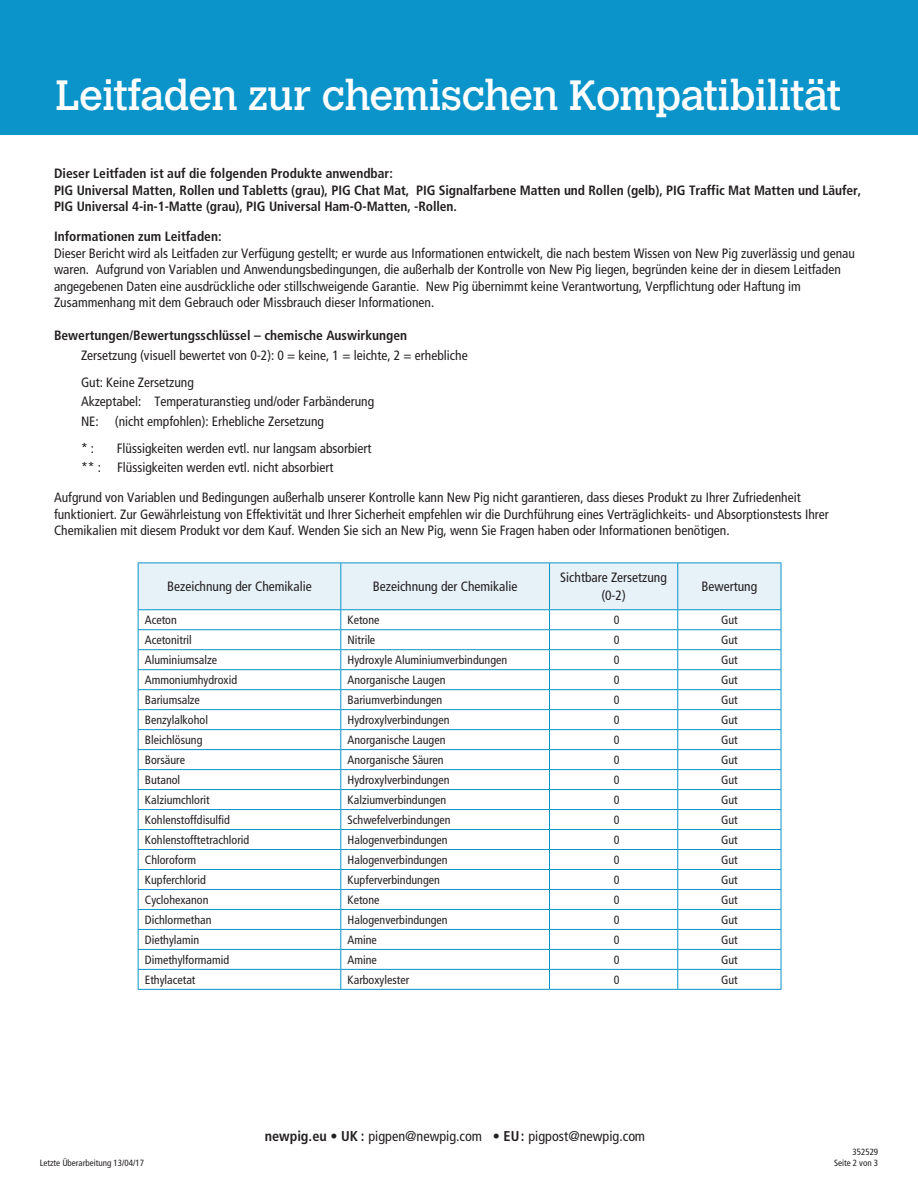
<style>
.page{position:relative;width:918px;height:1188px;background:#fff}
.page>*{position:absolute;margin:0;border:0;box-sizing:border-box;transform-origin:0 0}
.t1{font:42px "Calvert MT Std";letter-spacing:-.025em;color:#fff}
.t2{font:condensed 14.25px "Frutiger";color:#231f20}
.t3{font:condensed 13.5px/16.5px "Frutiger";color:#231f20}
.t4{font:700 condensed 13.5px/16.5px "Frutiger";letter-spacing:-.005em;color:#231f20}
.t5{font:condensed 12px "Frutiger";color:#231f20}
.t6{font:condensed 9px/10.8px "Frutiger";color:#231f20;text-align:right}
.s1{font-weight:700}
</style>
<div class="page">
<div style="left:0;top:0;width:918px;height:135px;background:#0a94ca"></div>
<hr style="left:138px;top:562px;width:203px;height:1px;background:#0a94ca">
<hr style="left:341px;top:562px;width:209px;height:1px;background:#0a94ca">
<hr style="left:550px;top:562px;width:128px;height:1px;background:#0a94ca">
<hr style="left:678px;top:562px;width:103px;height:1px;background:#0a94ca">
<hr style="left:550px;top:989px;width:128px;height:1px;background:#0a94ca">
<hr style="left:678px;top:989px;width:103px;height:1px;background:#0a94ca">
<svg style="left:138px;top:563px;width:644px;height:426px"></svg>
<hr style="left:138px;top:989px;width:203px;height:1px;background:#0a94ca">
<hr style="left:341px;top:989px;width:209px;height:1px;background:#0a94ca">
<h1 class="t1" style="left:55px;top:71px;width:787px">Leitfaden zur chemischen Kompatibilität</h1>
<p class="t4" style="left:54px;top:165px;width:809px">Dieser Leitfaden ist auf die folgenden Produkte anwendbar:<br>PIG Universal Matten, Rollen und Tabletts (grau), PIG Chat Mat, PIG Signalfarbene Matten und Rollen (gelb), PIG Traffic Mat Matten und Läufer,<br>PIG Universal 4-in-1-Matte (grau), PIG Universal Ham-O-Matten, -Rollen.</p>
<p class="t4" style="left:54px;top:228px;width:169px">Informationen zum Leitfaden:</p>
<p class="t3" style="left:54px;top:245px;width:803px">Dieser Bericht wird als Leitfaden zur Verfügung gestellt; er wurde aus Informationen entwickelt, die nach bestem Wissen von New Pig zuverlässig und genau waren. Aufgrund von Variablen und Anwendungsbedingungen, die außerhalb der Kontrolle von New Pig liegen, begründen keine der in diesem Leitfaden angegebenen Daten eine ausdrückliche oder stillschweigende Garantie. New Pig übernimmt keine Verantwortung, Verpflichtung oder Haftung im Zusammenhang mit dem Gebrauch oder Missbrauch dieser Informationen.</p>
<p class="t4" style="left:54px;top:327px;width:355px">Bewertungen/Bewertungsschlüssel – chemische Auswirkungen</p>
<p class="t3" style="left:81px;top:342px;width:388px;line-height:27px">Zersetzung (visuell bewertet von 0-2): 0 = keine, 1 = leichte, 2 = erhebliche<br>Gut: Keine Zersetzung</p>
<p class="t3" style="left:81px;top:392px;width:295px;line-height:19.5px">Akzeptabel: Temperaturanstieg und/oder Farbänderung<br>NE: (nicht empfohlen): Erhebliche Zersetzung</p>
<p class="t3" style="left:81px;top:440px;width:15px">* :</p>
<p class="t3" style="left:81px;top:438px;width:292px;line-height:19.5px;text-indent:36px">Flüssigkeiten werden evtl. nur langsam absorbiert ** : Flüssigkeiten werden evtl. nicht absorbiert</p>
<p class="t3" style="left:54px;top:489px;width:776px">Aufgrund von Variablen und Bedingungen außerhalb unserer Kontrolle kann New Pig nicht garantieren, dass dieses Produkt zu Ihrer Zufriedenheit funktioniert. Zur Gewährleistung von Effektivität und Ihrer Sicherheit empfehlen wir die Durchführung eines Verträglichkeits- und Absorptionstests Ihrer<br>Chemikalien mit diesem Produkt vor dem Kauf. Wenden Sie sich an New Pig, wenn Sie Fragen haben oder Informationen benötigen.</p>
<p class="t3" style="left:167px;top:579px;width:146px">Bezeichnung der Chemikalie</p>
<p class="t3" style="left:373px;top:579px;width:146px">Bezeichnung der Chemikalie</p>
<p class="t3" style="left:560px;top:569px;width:108px;line-height:18px;text-align:center">Sichtbare Zersetzung (0-2)</p>
<p class="t3" style="left:702px;top:579px;width:57px">Bewertung</p>
<p class="t5" style="left:145px;top:613px;width:34px">Aceton</p>
<p class="t5" style="left:348px;top:613px;width:34px">Ketone</p>
<p class="t5" style="left:614px;top:613px;width:7px">0</p>
<p class="t5" style="left:721px;top:613px;width:18px">Gut</p>
<p class="t5" style="left:145px;top:633px;width:49px">Acetonitril</p>
<p class="t5" style="left:348px;top:633px;width:29px">Nitrile</p>
<p class="t5" style="left:614px;top:633px;width:7px">0</p>
<p class="t5" style="left:721px;top:633px;width:18px">Gut</p>
<p class="t5" style="left:145px;top:653px;width:74px">Aluminiumsalze</p>
<p class="t5" style="left:348px;top:653px;width:161px">Hydroxyle Aluminiumverbindungen</p>
<p class="t5" style="left:614px;top:653px;width:7px">0</p>
<p class="t5" style="left:721px;top:653px;width:18px">Gut</p>
<p class="t5" style="left:145px;top:673px;width:94px">Ammoniumhydroxid</p>
<p class="t5" style="left:348px;top:673px;width:99px">Anorganische Laugen</p>
<p class="t5" style="left:614px;top:673px;width:7px">0</p>
<p class="t5" style="left:721px;top:673px;width:18px">Gut</p>
<p class="t5" style="left:145px;top:693px;width:57px">Bariumsalze</p>
<p class="t5" style="left:348px;top:693px;width:96px">Bariumverbindungen</p>
<p class="t5" style="left:614px;top:693px;width:7px">0</p>
<p class="t5" style="left:721px;top:693px;width:18px">Gut</p>
<p class="t5" style="left:145px;top:713px;width:65px">Benzylalkohol</p>
<p class="t5" style="left:348px;top:713px;width:103px">Hydroxylverbindungen</p>
<p class="t5" style="left:614px;top:713px;width:7px">0</p>
<p class="t5" style="left:721px;top:713px;width:18px">Gut</p>
<p class="t5" style="left:145px;top:733px;width:59px">Bleichlösung</p>
<p class="t5" style="left:348px;top:733px;width:99px">Anorganische Laugen</p>
<p class="t5" style="left:614px;top:733px;width:7px">0</p>
<p class="t5" style="left:721px;top:733px;width:18px">Gut</p>
<p class="t5" style="left:145px;top:753px;width:42px">Borsäure</p>
<p class="t5" style="left:348px;top:753px;width:98px">Anorganische Säuren</p>
<p class="t5" style="left:614px;top:753px;width:7px">0</p>
<p class="t5" style="left:721px;top:753px;width:18px">Gut</p>
<p class="t5" style="left:145px;top:773px;width:37px">Butanol</p>
<p class="t5" style="left:348px;top:773px;width:103px">Hydroxylverbindungen</p>
<p class="t5" style="left:614px;top:773px;width:7px">0</p>
<p class="t5" style="left:721px;top:773px;width:18px">Gut</p>
<p class="t5" style="left:145px;top:793px;width:66px">Kalziumchlorit</p>
<p class="t5" style="left:348px;top:793px;width:100px">Kalziumverbindungen</p>
<p class="t5" style="left:614px;top:793px;width:7px">0</p>
<p class="t5" style="left:721px;top:793px;width:18px">Gut</p>
<p class="t5" style="left:145px;top:813px;width:87px">Kohlenstoffdisulfid</p>
<p class="t5" style="left:348px;top:813px;width:105px">Schwefelverbindungen</p>
<p class="t5" style="left:614px;top:813px;width:7px">0</p>
<p class="t5" style="left:721px;top:813px;width:18px">Gut</p>
<p class="t5" style="left:145px;top:833px;width:106px">Kohlenstofftetrachlorid</p>
<p class="t5" style="left:348px;top:833px;width:102px">Halogenverbindungen</p>
<p class="t5" style="left:614px;top:833px;width:7px">0</p>
<p class="t5" style="left:721px;top:833px;width:18px">Gut</p>
<p class="t5" style="left:145px;top:853px;width:53px">Chloroform</p>
<p class="t5" style="left:348px;top:853px;width:102px">Halogenverbindungen</p>
<p class="t5" style="left:614px;top:853px;width:7px">0</p>
<p class="t5" style="left:721px;top:853px;width:18px">Gut</p>
<p class="t5" style="left:145px;top:873px;width:62px">Kupferchlorid</p>
<p class="t5" style="left:348px;top:873px;width:94px">Kupferverbindungen</p>
<p class="t5" style="left:614px;top:873px;width:7px">0</p>
<p class="t5" style="left:721px;top:873px;width:18px">Gut</p>
<p class="t5" style="left:145px;top:893px;width:65px">Cyclohexanon</p>
<p class="t5" style="left:348px;top:893px;width:34px">Ketone</p>
<p class="t5" style="left:614px;top:893px;width:7px">0</p>
<p class="t5" style="left:721px;top:893px;width:18px">Gut</p>
<p class="t5" style="left:145px;top:913px;width:68px">Dichlormethan</p>
<p class="t5" style="left:348px;top:913px;width:102px">Halogenverbindungen</p>
<p class="t5" style="left:614px;top:913px;width:7px">0</p>
<p class="t5" style="left:721px;top:913px;width:18px">Gut</p>
<p class="t5" style="left:145px;top:933px;width:56px">Diethylamin</p>
<p class="t5" style="left:348px;top:933px;width:31px">Amine</p>
<p class="t5" style="left:614px;top:933px;width:7px">0</p>
<p class="t5" style="left:721px;top:933px;width:18px">Gut</p>
<p class="t5" style="left:145px;top:953px;width:86px">Dimethylformamid</p>
<p class="t5" style="left:348px;top:953px;width:31px">Amine</p>
<p class="t5" style="left:614px;top:953px;width:7px">0</p>
<p class="t5" style="left:721px;top:953px;width:18px">Gut</p>
<p class="t5" style="left:145px;top:973px;width:52px">Ethylacetat</p>
<p class="t5" style="left:348px;top:973px;width:63px">Karboxylester</p>
<p class="t5" style="left:614px;top:973px;width:7px">0</p>
<p class="t5" style="left:721px;top:973px;width:18px">Gut</p>
<p class="t6" style="left:40px;top:1158px;width:106px">Letzte Überarbeitung 13/04/17</p>
<p class="t2" style="left:265px;top:1127px;width:382px"><span class="s1">newpig.eu • UK :</span> pigpen@newpig.com <span class="s1">• EU:</span> pigpost@newpig.com</p>
<p class="t6" style="left:834px;top:1147px;width:46px">352529<br>Seite 2 von 3</p>
</div>
